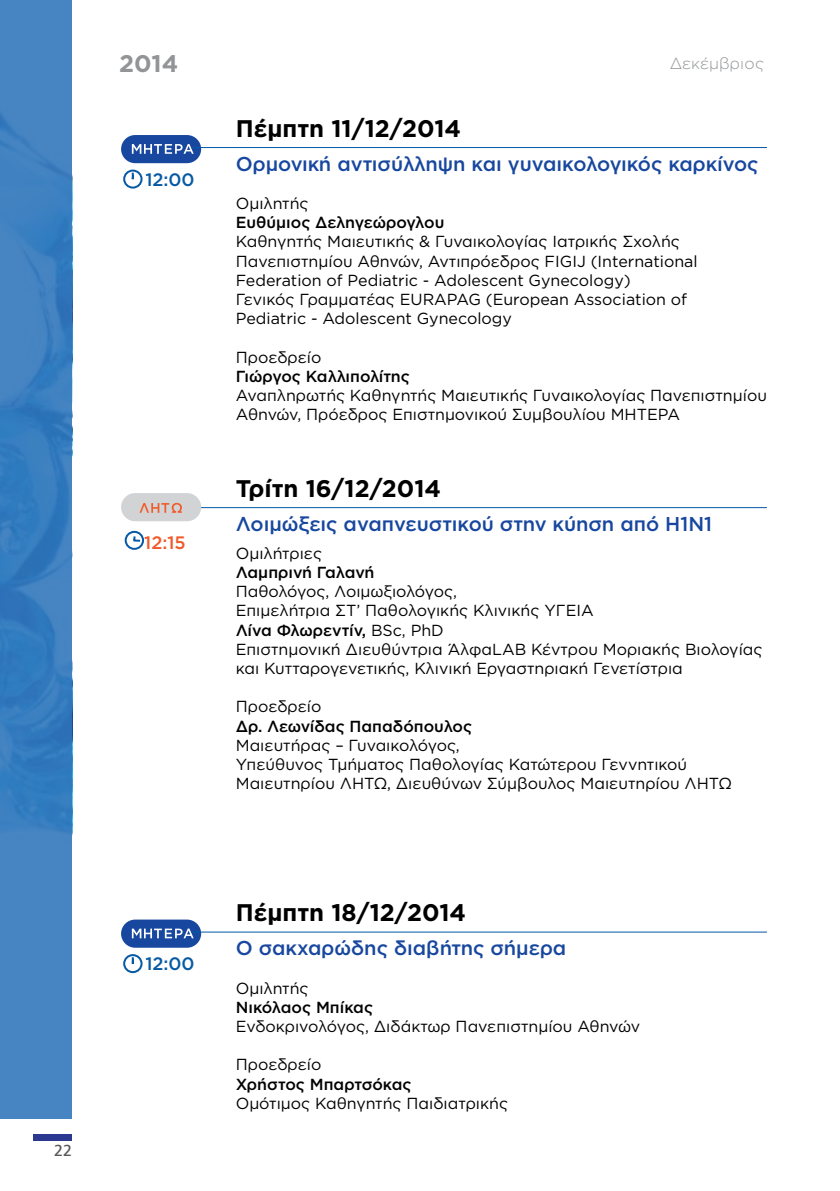
<style>
.page{position:relative;width:840px;height:1191px;background:#fff}
.page>*{position:absolute;margin:0;border:0;box-sizing:border-box;transform-origin:0 0}
.t1{font:700 24px "Gotham Greek";color:#000}
.t2{font:700 24px "Gotham Greek";color:#929496}
.t3{font:500 20px "Gotham Greek";color:#17479e}
.t4{font:500 18px "Gotham Greek";color:#065aa4}
.t5{font:500 18px "Gotham Greek";color:#f15a29}
.t6{font:16px/19.2px "Gotham Greek";color:#000}
.t7{font:500 16px "Gotham Greek";color:#000}
.t8{font:500 16px "Gotham Greek";letter-spacing:-.02em;color:#000}
.t9{font:300 16px "Gotham Greek";color:#929496}
.t10{font:16px "PF Catalog";color:#58595b}
.s1{font-weight:500}
</style>
<div class="page">
<div style="left:34px;top:1134px;width:38px;height:6px;background:#2b3990"></div>
<div style="left:121px;top:135px;width:80px;height:28px;background:#17479e;border-radius:14px"></div>
<svg style="left:132px;top:144px;width:61px;height:10px"></svg>
<hr style="left:191px;top:147px;width:575px;height:1px;background:#065aa4">
<div style="left:121px;top:919px;width:80px;height:28px;background:#17479e;border-radius:14px"></div>
<svg style="left:132px;top:928px;width:61px;height:10px"></svg>
<hr style="left:191px;top:931px;width:575px;height:1px;background:#065aa4">
<hr style="left:191px;top:507px;width:575px;height:1px;background:#065aa4">
<div style="left:121px;top:493px;width:80px;height:28px;background:#d1d3d4;border-radius:14px"></div>
<svg style="left:139px;top:503px;width:43px;height:10px"></svg>
<svg style="left:124px;top:530px;width:20px;height:20px"></svg>
<svg style="left:123px;top:954px;width:20px;height:20px"></svg>
<svg style="left:123px;top:169px;width:20px;height:20px"></svg>
<svg style="left:0;top:0;width:72px;height:1119px;background:#3d7fc0"></svg>
<p class="t10" style="left:54px;top:1141px;width:19px">22</p>
<h1 class="t2" style="left:119px;top:50px;width:61px">2014</h1>
<p class="t9" style="left:669px;top:55px;width:96px">Δεκέμβριος</p>
<p class="t4" style="left:145px;top:169px;width:51px">12:00</p>
<p class="t5" style="left:144px;top:533px;width:43px">12:15</p>
<h1 class="t1" style="left:236px;top:114px;width:227px">Πέμπτη 11/12/2014</h1>
<p class="t3" style="left:236px;top:152px;width:524px">Ορμονική αντισύλληψη και γυναικολογικός καρκίνος</p>
<p class="t6" style="left:236px;top:193px;width:74px">Ομιλητής</p>
<p class="t7" style="left:236px;top:213px;width:210px">Ευθύμιος Δεληγεώρογλου</p>
<p class="t6" style="left:236px;top:232px;width:463px">Καθηγητής Μαιευτικής &amp; Γυναικολογίας Ιατρικής Σχολής Πανεπιστημίου Αθηνών, Αντιπρόεδρος FIGIJ (International Federation of Pediatric - Adolescent Gynecology)<br>Γενικός Γραμματέας EURAPAG (European Association of Pediatric - Adolescent Gynecology</p>
<p class="t6" style="left:236px;top:347px;width:87px">Προεδρείο</p>
<p class="t8" style="left:236px;top:367px;width:176px">Γιώργος Καλλιπολίτης</p>
<p class="t6" style="left:236px;top:385px;width:532px">Αναπληρωτής Καθηγητής Μαιευτικής Γυναικολογίας Πανεπιστημίου<br>Αθηνών, Πρόεδρος Επιστημονικού Συμβουλίου ΜΗΤΕΡΑ</p>
<h1 class="t1" style="left:236px;top:474px;width:207px">Τρίτη 16/12/2014</h1>
<p class="t3" style="left:236px;top:512px;width:477px">Λοιμώξεις αναπνευστικού στην κύηση από H1N1</p>
<p class="t6" style="left:236px;top:543px;width:88px">Ομιλήτριες</p>
<p class="t7" style="left:236px;top:563px;width:140px">Λαμπρινή Γαλανή</p>
<p class="t6" style="left:236px;top:581px;width:528px">Παθολόγος, Λοιμωξιολόγος,<br>Επιμελήτρια ΣΤ’ Παθολογικής Κλινικής ΥΓΕΙΑ<br><span class="s1">Λίνα Φλωρεντίν,</span> BSc, PhD<br>Επιστημονική Διευθύντρια ΆλφαLAB Κέντρου Μοριακής Βιολογίας και Κυτταρογενετικής, Κλινική Εργαστηριακή Γενετίστρια</p>
<p class="t6" style="left:236px;top:697px;width:87px">Προεδρείο</p>
<p class="t7" style="left:236px;top:717px;width:238px">Δρ. Λεωνίδας Παπαδόπουλος</p>
<p class="t6" style="left:236px;top:735px;width:497px">Μαιευτήρας – Γυναικολόγος,<br>Υπεύθυνος Τμήματος Παθολογίας Κατώτερου Γεννητικού<br>Μαιευτηρίου ΛΗΤΩ, Διευθύνων Σύμβουλος Μαιευτηρίου ΛΗΤΩ</p>
<p class="t4" style="left:145px;top:953px;width:51px">12:00</p>
<h1 class="t1" style="left:236px;top:898px;width:232px">Πέμπτη 18/12/2014</h1>
<p class="t3" style="left:236px;top:936px;width:332px">Ο σακχαρώδης διαβήτης σήμερα</p>
<p class="t6" style="left:236px;top:978px;width:74px">Ομιλητής</p>
<p class="t7" style="left:236px;top:998px;width:139px">Νικόλαος Μπίκας</p>
<p class="t6" style="left:236px;top:1016px;width:406px">Ενδοκρινολόγος, Διδάκτωρ Πανεπιστημίου Αθηνών</p>
<p class="t6" style="left:236px;top:1054px;width:87px">Προεδρείο</p>
<p class="t7" style="left:236px;top:1074px;width:177px">Χρήστος Μπαρτσόκας</p>
<p class="t6" style="left:236px;top:1093px;width:274px">Ομότιμος Καθηγητής Παιδιατρικής</p>
</div>
